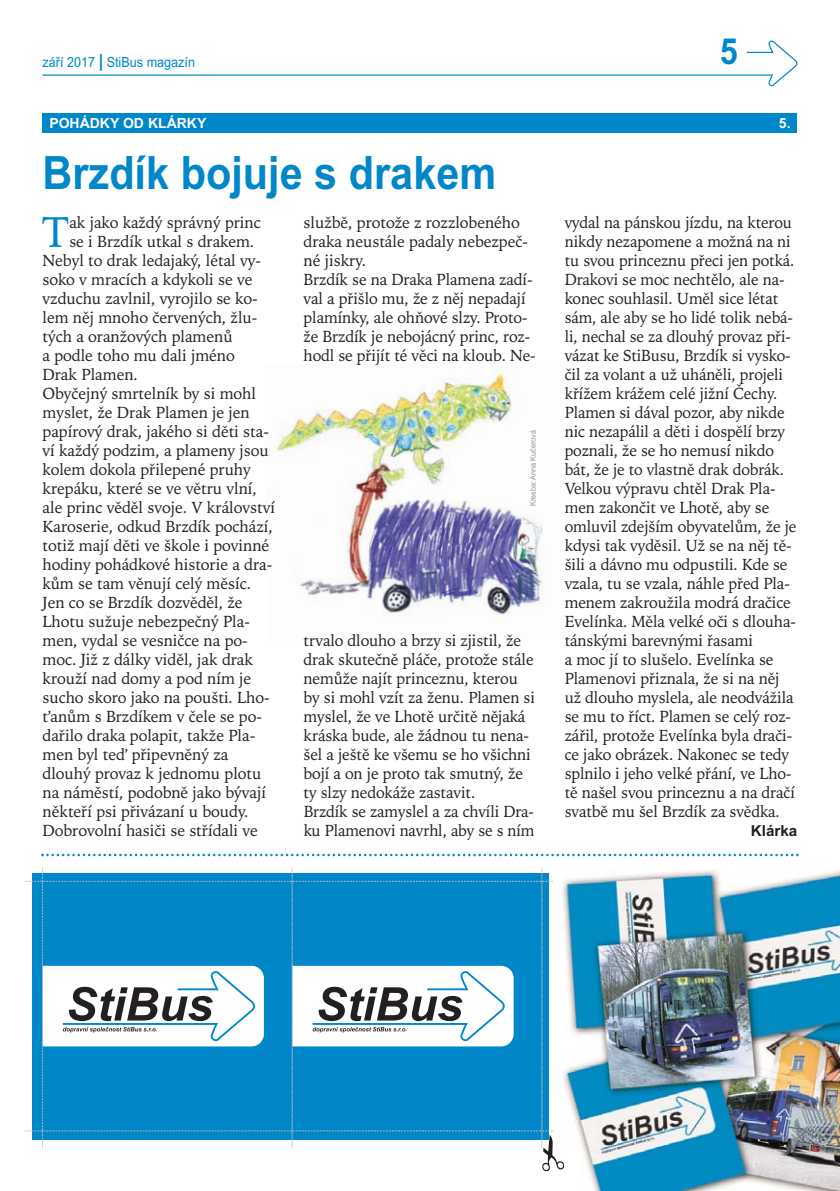
<style>
.page{position:relative;width:840px;height:1191px;background:#fff}
.page>*{position:absolute;margin:0;border:0;box-sizing:border-box;transform-origin:0 0}
.t1{font:700 46px "Arial";color:#0087c9;scale:.9 1}
.t2{font:43.2px "Iowan Old Style";color:#0087c9}
.t3{font:700 36px "Arial";color:#0087c9;scale:.9 1}
.t4{font:16px/19px "Iowan Old Style";letter-spacing:-.01em;color:#231f20}
.t5{font:700 15.2px "Arial";color:#231f20}
.t6{font:14px "Arial";color:#0087c9;scale:.9 1}
.t7{font:700 14px "Arial";color:#fff}
.t8{font:8px "Arial";color:#939598;scale:.9 1}
.s1{font-weight:700;font-size:18px}
</style>
<div class="page">
<img style="left:276px;top:372px;width:268px;height:243px">
<svg style="left:43px;top:40px;width:754px;height:46px"></svg>
<img style="left:552px;top:855px;width:287px;height:336px">
<svg style="left:25px;top:867px;width:539px;height:304px"></svg>
<svg style="left:41px;top:853px;width:757px;height:3px"></svg>
<div style="left:43px;top:114px;width:754px;height:19px;background:#0087c9"></div>
<p class="t6" style="left:43px;top:57px;width:171px">září 2017 <span class="s1">|</span> StiBus magazín</p>
<h3 class="t3" style="left:719px;top:38px;width:22px">5</h3>
<p class="t7" style="left:49px;top:118px;width:158px">POHÁDKY OD KLÁRKY</p>
<p class="t7" style="left:778px;top:118px;width:13px">5.</p>
<h1 class="t1" style="left:43px;top:156px;width:505px">Brzdík bojuje s drakem</h1>
<h2 class="t2" style="left:43px;top:214px;width:29px">T</h2>
<p class="t4" style="left:69px;top:214px;width:193px">ak jako každý správný princ</p>
<p class="t4" style="left:69px;top:233px;width:186px">se i Brzdík utkal s drakem.</p>
<p class="t4" style="left:43px;top:252px;width:220px">Nebyl to drak ledajaký, létal vy-</p>
<p class="t4" style="left:43px;top:271px;width:211px">soko v mracích a kdykoli se ve</p>
<p class="t4" style="left:43px;top:290px;width:216px">vzduchu zavlnil, vyrojilo se ko-</p>
<p class="t4" style="left:43px;top:309px;width:216px">lem něj mnoho červených, žlu-</p>
<p class="t4" style="left:43px;top:328px;width:191px">tých a oranžových plamenů</p>
<p class="t4" style="left:43px;top:347px;width:194px">a podle toho mu dali jméno</p>
<p class="t4" style="left:43px;top:366px;width:97px">Drak Plamen.</p>
<p class="t4" style="left:43px;top:385px;width:215px">Obyčejný smrtelník by si mohl</p>
<p class="t4" style="left:43px;top:404px;width:208px">myslet, že Drak Plamen je jen</p>
<p class="t4" style="left:43px;top:423px;width:228px">papírový drak, jakého si děti sta-</p>
<p class="t4" style="left:43px;top:442px;width:227px">ví každý podzim, a plameny jsou</p>
<p class="t4" style="left:43px;top:461px;width:210px">kolem dokola přilepené pruhy</p>
<p class="t4" style="left:43px;top:480px;width:216px">krepáku, které se ve větru vlní,</p>
<p class="t4" style="left:43px;top:499px;width:234px">ale princ věděl svoje. V království</p>
<p class="t4" style="left:43px;top:518px;width:231px">Karoserie, odkud Brzdík pochází,</p>
<p class="t4" style="left:43px;top:537px;width:228px">totiž mají děti ve škole i povinné</p>
<p class="t4" style="left:43px;top:556px;width:231px">hodiny pohádkové historie a dra-</p>
<p class="t4" style="left:43px;top:575px;width:210px">kům se tam věnují celý měsíc.</p>
<p class="t4" style="left:43px;top:594px;width:201px">Jen co se Brzdík dozvěděl, že</p>
<p class="t4" style="left:43px;top:613px;width:209px">Lhotu sužuje nebezpečný Pla-</p>
<p class="t4" style="left:43px;top:632px;width:206px">men, vydal se vesničce na po-</p>
<p class="t4" style="left:43px;top:651px;width:212px">moc. Již z dálky viděl, jak drak</p>
<p class="t4" style="left:43px;top:670px;width:210px">krouží nad domy a pod ním je</p>
<p class="t4" style="left:43px;top:689px;width:228px">sucho skoro jako na poušti. Lho-</p>
<p class="t4" style="left:43px;top:708px;width:221px">ťanům s Brzdíkem v čele se po-</p>
<p class="t4" style="left:43px;top:727px;width:214px">dařilo draka polapit, takže Pla-</p>
<p class="t4" style="left:43px;top:746px;width:187px">men byl teď připevněný za</p>
<p class="t4" style="left:43px;top:765px;width:220px">dlouhý provaz k jednomu plotu</p>
<p class="t4" style="left:43px;top:784px;width:225px">na náměstí, podobně jako bývají</p>
<p class="t4" style="left:43px;top:803px;width:207px">někteří psi přivázaní u boudy.</p>
<p class="t4" style="left:43px;top:822px;width:217px">Dobrovolní hasiči se střídali ve</p>
<p class="t4" style="left:303px;top:214px;width:233px">službě, protože z rozzlobeného draka neustále padaly nebezpeč&shy;né jiskry.<br>Brzdík se na Draka Plamena zadí&shy;val a přišlo mu, že z něj nepadají plamínky, ale ohňové slzy. Proto&shy;že Brzdík je nebojácný princ, roz&shy;hodl se přijít té věci na kloub. Ne-</p>
<p class="t8" style="left:530px;top:506px;width:86px;rotate:-90deg">Kresba: Anna Kučerová</p>
<p class="t4" style="left:303px;top:632px;width:233px">trvalo dlouho a brzy si zjistil, že drak skutečně pláče, protože stále nemůže najít princeznu, kterou by si mohl vzít za ženu. Plamen si myslel, že ve Lhotě určitě nějaká kráska bude, ale žádnou tu nena&shy;šel a ještě ke všemu se ho všichni bojí a on je proto tak smutný, že ty slzy nedokáže zastavit.<br>Brzdík se zamyslel a za chvíli Dra&shy;ku Plamenovi navrhl, aby se s ním</p>
<p class="t4" style="left:564px;top:214px;width:233px">vydal na pánskou jízdu, na kterou nikdy nezapomene a možná na ni tu svou princeznu přeci jen potká.<br>Drakovi se moc nechtělo, ale na&shy;konec souhlasil. Uměl sice létat sám, ale aby se ho lidé tolik nebá&shy;li, nechal se za dlouhý provaz při&shy;vázat ke StiBusu, Brzdík si vysko&shy;čil za volant a už uháněli, projeli křížem krážem celé jižní Čechy.<br>Plamen si dával pozor, aby nikde nic nezapálil a děti i dospělí brzy poznali, že se ho nemusí nikdo bát, že je to vlastně drak dobrák.<br>Velkou výpravu chtěl Drak Pla&shy;men zakončit ve Lhotě, aby se omluvil zdejším obyvatelům, že je kdysi tak vyděsil. Už se na něj tě&shy;šili a dávno mu odpustili. Kde se vzala, tu se vzala, náhle před Pla&shy;menem zakroužila modrá dračice<br>Evelínka. Měla velké oči s dlouha&shy;tánskými barevnými řasami<br>a moc jí to slušelo. Evelínka se<br>Plamenovi přiznala, že si na něj už dlouho myslela, ale neodvážila se mu to říct. Plamen se celý roz&shy;zářil, protože Evelínka byla drači&shy;ce jako obrázek. Nakonec se tedy splnilo i jeho velké přání, ve Lho&shy;tě našel svou princeznu a na dračí svatbě mu šel Brzdík za svědka.</p>
<p class="t5" style="left:750px;top:825px;width:48px">Klárka</p>
</div>
